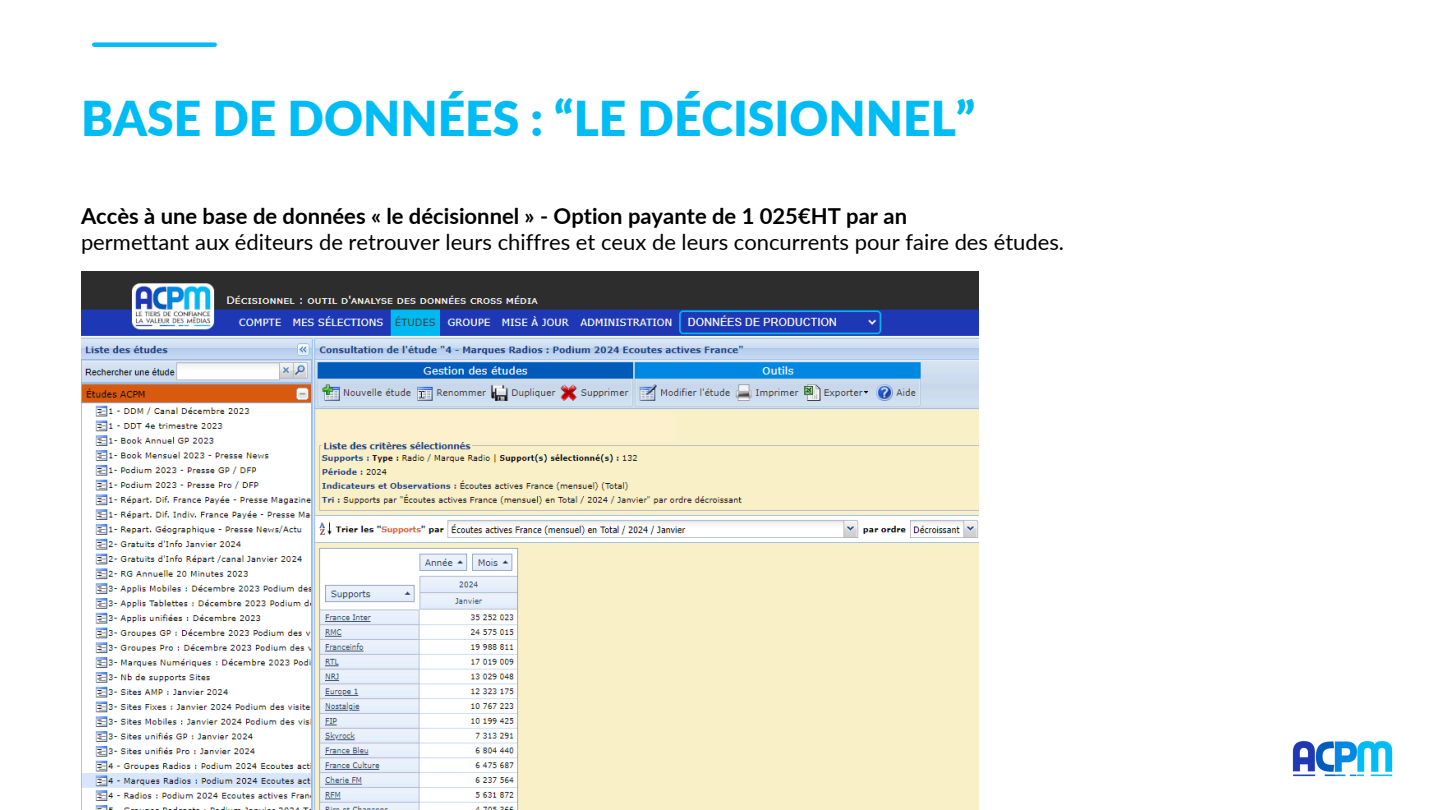
<style>
.page{position:relative;width:1440px;height:810px;background:#fff}
.page>*{position:absolute;margin:0;border:0;box-sizing:border-box;transform-origin:0 0}
.t1{font:900 48px "Lato";color:#00bcf4}
.t2{font:22px "Lato";color:#000}
.t3{font:700 22px "Lato";color:#000}
</style>
<div class="page">
<img style="left:1292px;top:741px;width:101px;height:36px">
<div style="left:94px;top:42px;width:121px;height:5px;background:#00bcf4"></div>
<img style="left:81px;top:271px;width:898px;height:539px">
<div style="left:319px;top:415px;width:357px;height:27px;background:#fdf0cc"></div>
<p class="t1" style="left:81px;top:88px;width:896px">BASE DE DONNÉES : “LE DÉCISIONNEL”</p>
<p class="t3" style="left:81px;top:202px;width:828px">Accès à une base de données « le décisionnel » - Option payante de 1 025€HT par an</p>
<p class="t2" style="left:81px;top:228px;width:985px">permettant aux éditeurs de retrouver leurs chiffres et ceux de leurs concurrents pour faire des études.</p>
</div>
